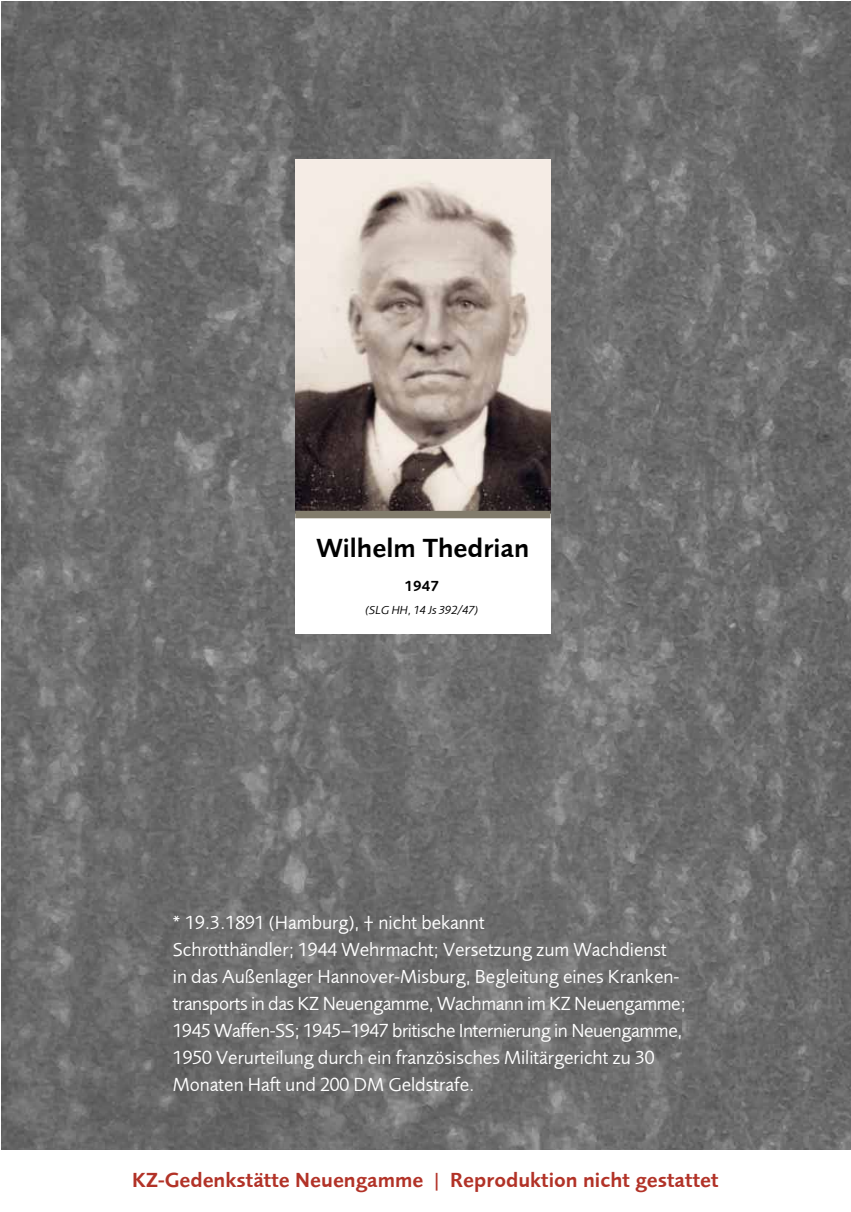
<style>
.page{position:relative;width:851px;height:1212px;background:#fff}
.page>*{position:absolute;margin:0;border:0;box-sizing:border-box;transform-origin:0 0}
.t1{font:27px "Foundry Sans Demi CE";color:#000}
.t2{font:21px "Foundry Sans Demi";color:#b23227}
.t3{font:19.5px/27px "Foundry Sans";color:#fff}
.t4{font:15px "Foundry Sans Demi";color:#000}
.t5{font:italic 12px "Foundry Sans";color:#000}
</style>
<div class="page">
<img style="left:1px;top:1px;width:849px;height:1149px">
<div style="left:295px;top:514px;width:255px;height:120px;background:#fff"></div>
<img style="left:295px;top:159px;width:255px;height:352px">
<div style="left:295px;top:511px;width:255px;height:7px;background:#827c6c"></div>
<h1 class="t1" style="left:316px;top:532px;width:214px">Wilhelm Thedrian</h1>
<p class="t4" style="left:404px;top:577px;width:36px">1947</p>
<p class="t5" style="left:365px;top:603px;width:114px">(SLG HH, 14 Js 392/47)</p>
<p class="t3" style="left:173px;top:909px;width:514px">* 19.3.1891 (Hamburg), † nicht bekannt<br>Schrotthändler; 1944 Wehrmacht; Versetzung zum Wachdienst in das Außenlager Hannover-Misburg, Begleitung eines Kranken&shy;transports in das KZ Neuengamme, Wachmann im KZ Neuengamme; 1945 Waffen-SS; 1945–1947 britische Internierung in Neuengamme, 1950 Verurteilung durch ein französisches Militärgericht zu 30<br>Monaten Haft und 200 DM Geldstrafe.</p>
<p class="t2" style="left:132px;top:1168px;width:588px">KZ-Gedenkstätte Neuengamme | Reproduktion nicht gestattet</p>
</div>
